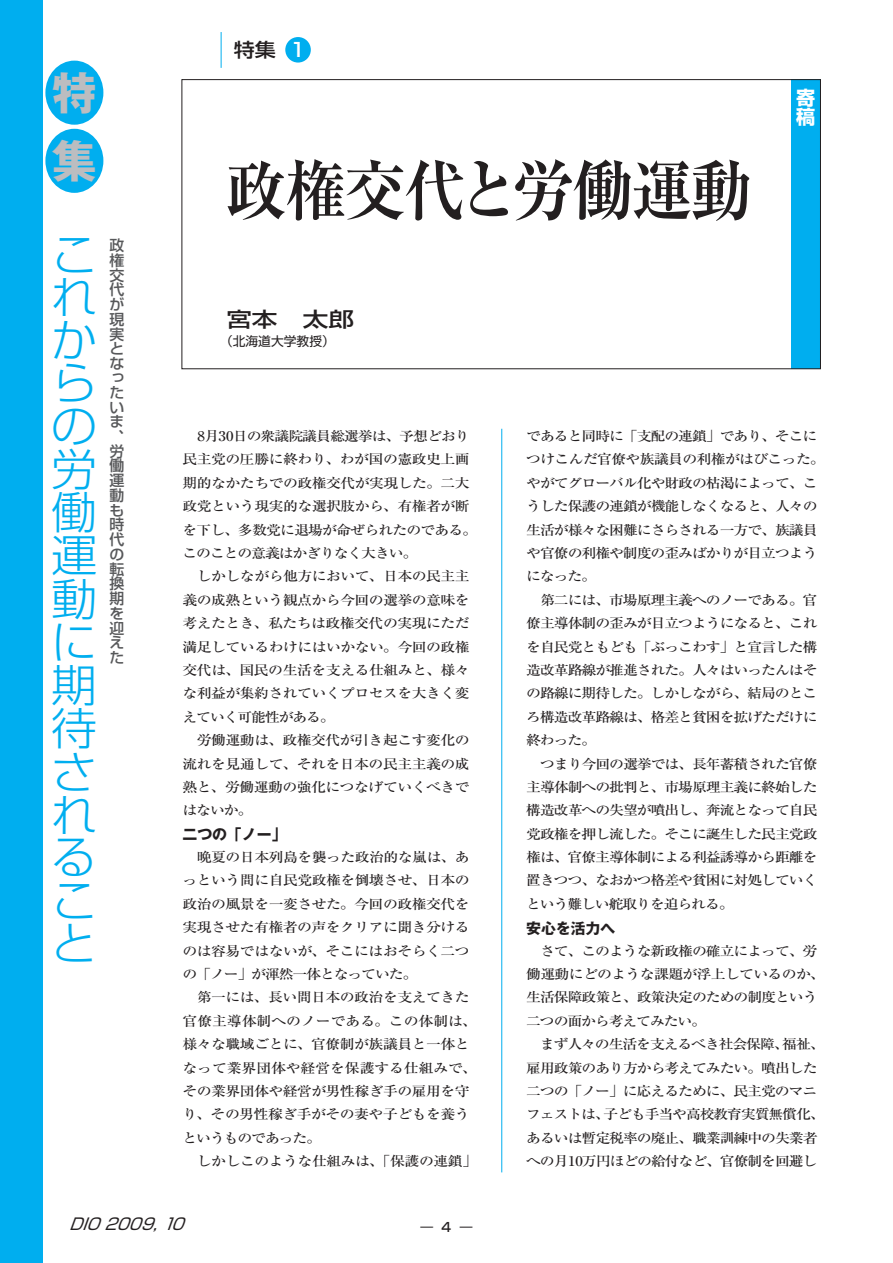
<style>
.page{position:relative;width:893px;height:1263px;background:#fff}
.page>*{position:absolute;margin:0;border:0;box-sizing:border-box;transform-origin:0 0}
.t1{font:700 65.85px "Ryumin Pro";letter-spacing:-.04em;color:#231f20;scale:.94 1}
.t2{font:700 44.85px/68.1px "Gothic MB101 Pro";color:#bcbdc0}
.t3{font:300 44.1px/43px "Shin Go Pro";color:#00aeef;text-align:justify;scale:1.04 1}
.t4{font:500 20.4px "Shin Go Pro";color:#231f20;scale:1.25 1}
.t5{font:500 19.2px "Shin Go Pro";color:#231f20;scale:1.1 1}
.t6{font:700 19.2px/19.2px "Shin Go Pro";color:#fff}
.t7{font:italic 15.9px "Shin Go Pro";color:#231f20}
.t8{font:500 14.85px/14.7px "Shin Go Pro";color:#57585a;text-align:justify}
.t9{font:700 14.85px "Gothic MB101 Pro";color:#231f20}
.t10{font:500 13.35px/23.4px "Ryumin Pro";letter-spacing:-.07em;color:#231f20;scale:1.11 1}
.t11{font:500 13.35px/23.4px "Ryumin Pro";letter-spacing:-.035em;color:#231f20;scale:1.11 1}
.t12{font:12.75px "Shin Go Pro";color:#231f20}
.t13{font:500 12.75px "Shin Go Pro";color:#231f20}
.s1{color:#fff}
</style>
<div class="page">
<div style="left:791px;top:79px;width:30px;height:290px;background:#00aeef"></div>
<hr style="left:501px;top:429px;width:1px;height:743px;background:#00aeef">
<div style="left:0;top:0;width:43px;height:1263px;background:#00aeef"></div>
<div style="left:45px;top:61px;width:58px;height:64px;background:#00aeef;border-radius:50%"></div>
<div style="left:45px;top:129px;width:58px;height:64px;background:#00aeef;border-radius:50%"></div>
<div style="left:285px;top:37px;width:26px;height:26px;background:#00aeef;border-radius:50%"></div>
<hr style="left:221px;top:32px;width:1px;height:36px;background:#00aeef">
<h2 class="t2" style="left:52px;top:53px;width:46px">特集</h2>
<h3 class="t3" style="left:51px;top:228px;width:45px">これからの労働運動に期待されること</h3>
<p class="t8" style="left:109px;top:236px;width:16px">政権交代が現実となったいま、労働運動も時代の転換期を迎えた</p>
<h3 class="t5" style="left:234px;top:34px;width:67px">特集 <span class="s1">1</span></h3>
<h1 class="t1" style="left:225px;top:138px;width:562px">政権交代と労働運動</h1>
<h3 class="t4" style="left:226px;top:303px;width:104px">宮本　太郎</h3>
<p class="t12" style="left:220px;top:331px;width:116px">（北海道大学教授）</p>
<h3 class="t6" style="left:796px;top:86px;width:20px">寄稿</h3>
<p class="t11" style="left:183px;top:423px;width:267px">　8月30日の衆議院議員総選挙は、予想どおり民主党の圧勝に終わり、わが国の憲政史上画期的なかたちでの政権交代が実現した。二大政党という現実的な選択肢から、有権者が断を下し、多数党に退場が命ぜられたのである。このことの意義はかぎりなく大きい。<br>　しかしながら他方において、日本の民主主義の成熟という観点から今回の選挙の意味を考えたとき、私たちは政権交代の実現にただ満足しているわけにはいかない。今回の政権交代は、国民の生活を支える仕組みと、様々な利益が集約されていくプロセスを大きく変えていく可能性がある。<br>　労働運動は、政権交代が引き起こす変化の流れを見通して、それを日本の民主主義の成熟と、労働運動の強化につなげていくべきではないか。</p>
<p class="t9" style="left:183px;top:822px;width:106px">二つの「ノー」</p>
<p class="t11" style="left:183px;top:844px;width:267px">　晩夏の日本列島を襲った政治的な嵐は、あっという間に自民党政権を倒壊させ、日本の政治の風景を一変させた。今回の政権交代を実現させた有権者の声をクリアに聞き分けるのは容易ではないが、そこにはおそらく二つの「ノー」が渾然一体となっていた。<br>　第一には、長い間日本の政治を支えてきた官僚主導体制へのノーである。この体制は、様々な職域ごとに、官僚制が族議員と一体となって業界団体や経営を保護する仕組みで、その業界団体や経営が男性稼ぎ手の雇用を守り、その男性稼ぎ手がその妻や子どもを養うというものであった。<br>　しかしこのような仕組みは、「保護の連鎖」</p>
<p class="t10" style="left:526px;top:423px;width:271px">であると同時に「支配の連鎖」であり、そこにつけこんだ官僚や族議員の利権がはびこった。やがてグローバル化や財政の枯渇によって、こうした保護の連鎖が機能しなくなると、人々の生活が様々な困難にさらされる一方で、族議員や官僚の利権や制度の歪みばかりが目立つようになった。<br>　第二には、市場原理主義へのノーである。官僚主導体制の歪みが目立つようになると、これを自民党ともども「ぶっこわす」と宣言した構造改革路線が推進された。人々はいったんはその路線に期待した。しかしながら、結局のところ構造改革路線は、格差と貧困を拡げただけに終わった。<br>　つまり今回の選挙では、長年蓄積された官僚主導体制への批判と、市場原理主義に終始した構造改革への失望が噴出し、奔流となって自民党政権を押し流した。そこに誕生した民主党政権は、官僚主導体制による利益誘導から距離を置きつつ、なおかつ格差や貧困に対処していくという難しい舵取りを迫られる。</p>
<p class="t9" style="left:526px;top:915px;width:91px">安心を活力へ</p>
<p class="t10" style="left:526px;top:938px;width:271px">　さて、このような新政権の確立によって、労働運動にどのような課題が浮上しているのか、生活保障政策と、政策決定のための制度という二つの面から考えてみたい。<br>　まず人々の生活を支えるべき社会保障、福祉、雇用政策のあり方から考えてみたい。噴出した二つの「ノー」に応えるために、民主党のマニフェストは、子ども手当や高校教育実質無償化、あるいは暫定税率の廃止、職業訓練中の失業者への月10万円ほどの給付など、官僚制を回避し</p>
<p class="t7" style="left:69px;top:1210px;width:124px">DIO 2009, 10</p>
<p class="t13" style="left:420px;top:1216px;width:14px">―</p>
<p class="t13" style="left:460px;top:1216px;width:14px">―</p>
</div>
